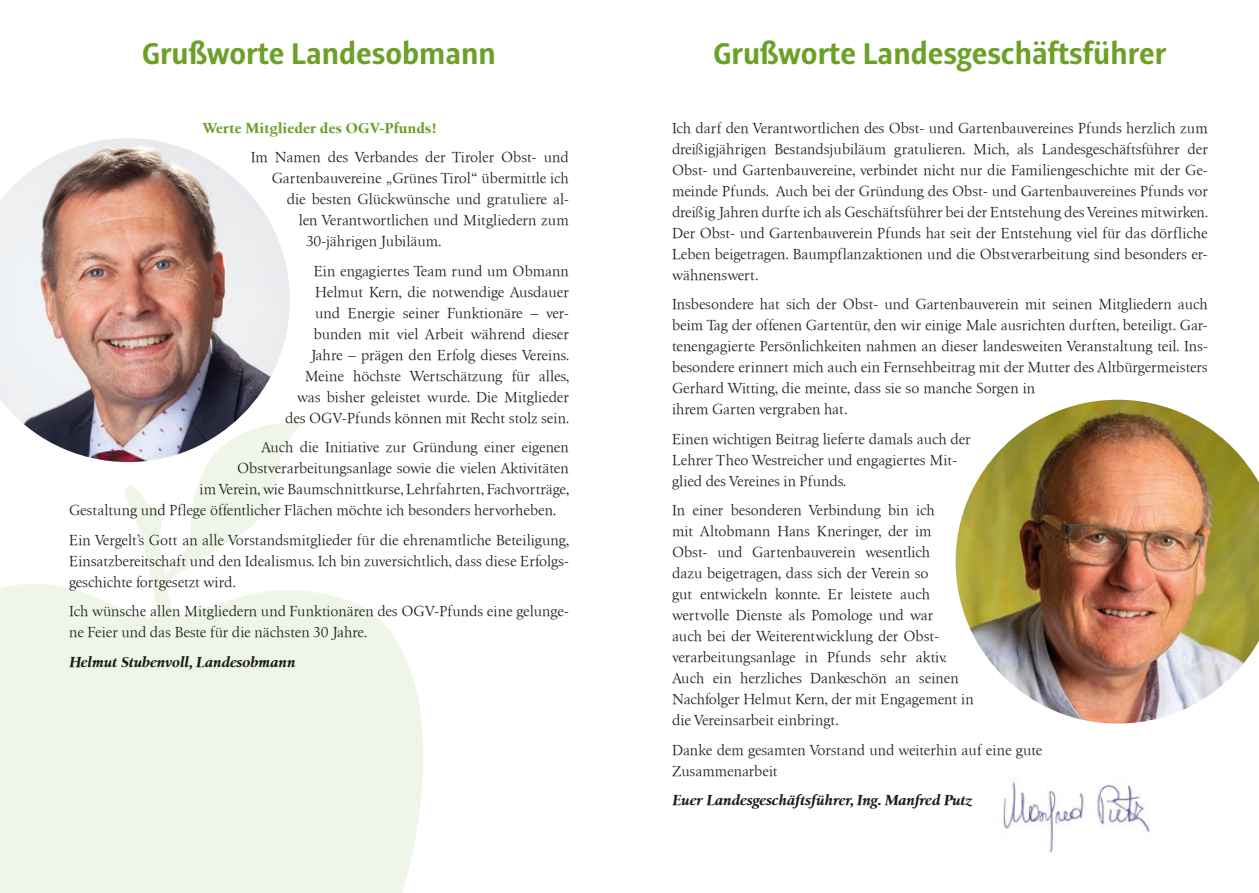
<style>
.page{position:relative;width:1259px;height:893px;background:#fff}
.page>*{position:absolute;margin:0;border:0;box-sizing:border-box;transform-origin:0 0}
.t1{font:700 33px "Alto Con";color:#6ca027}
.t2{font:15px/21px "Birka";color:#1d1d1b}
.t3{font:italic 700 15px "Birka";letter-spacing:-.01em;color:#1d1d1b}
.t4{font:700 15px "Birka";color:#6ca027}
</style>
<div class="page">
<svg style="left:0;top:421px;width:423px;height:472px;fill:#f0f5e9"></svg>
<img style="left:0;top:138px;width:290px;height:324px">
<img style="left:955px;top:400px;width:304px;height:324px">
<img style="left:1003px;top:782px;width:147px;height:71px">
<h1 class="t1" style="left:142px;top:34px;width:355px">Grußworte Landesobmann</h1>
<h1 class="t1" style="left:713px;top:34px;width:454px">Grußworte Landesgeschäftsführer</h1>
<p class="t4" style="left:203px;top:119px;width:236px">Werte Mitglieder des OGV-Pfunds!</p>
<p class="t2" style="left:251px;top:147px;width:319px">Im Namen des Verbandes der Tiroler Obst- und</p>
<p class="t2" style="left:272px;top:168px;width:299px">Gartenbauvereine „Grünes Tirol“ übermittle ich</p>
<p class="t2" style="left:287px;top:189px;width:284px">die besten Glückwünsche und gratuliere al-</p>
<p class="t2" style="left:299px;top:210px;width:271px">len Verantwortlichen und Mitgliedern zum</p>
<p class="t2" style="left:306px;top:231px;width:137px">30-jährigen Jubiläum.</p>
<p class="t2" style="left:285px;top:260px;width:286px;text-align:right">Ein engagiertes Team rund um Obmann Helmut Kern, die notwendige Ausdauer<br>und Energie seiner Funktionäre – ver&shy;bunden mit viel Arbeit während dieser Jahre – prägen den Erfolg dieses Vereins.<br>Meine höchste Wertschätzung für alles, was bisher geleistet wurde. Die Mitglieder des OGV-Pfunds können mit Recht stolz sein.</p>
<p class="t2" style="left:261px;top:437px;width:309px">Auch die Initiative zur Gründung einer eigenen</p>
<p class="t2" style="left:237px;top:458px;width:333px">Obstverarbeitungsanlage sowie die vielen Aktivitäten</p>
<p class="t2" style="left:200px;top:479px;width:371px">im Verein, wie Baumschnittkurse, Lehrfahrten, Fachvorträge,</p>
<p class="t2" style="left:69px;top:500px;width:489px">Gestaltung und Pflege öffentlicher Flächen möchte ich besonders hervorheben.</p>
<p class="t2" style="left:69px;top:529px;width:502px;text-align:justify">Ein Vergelt’s Gott an alle Vorstandsmitglieder für die ehrenamtliche Beteiligung, Einsatzbereitschaft und den Idealismus. Ich bin zuversichtlich, dass diese Erfolgs&shy;geschichte fortgesetzt wird.</p>
<p class="t2" style="left:69px;top:601px;width:501px">Ich wünsche allen Mitgliedern und Funktionären des OGV-Pfunds eine gelunge&shy;ne Feier und das Beste für die nächsten 30 Jahre.</p>
<p class="t3" style="left:69px;top:653px;width:228px">Helmut Stubenvoll, Landesobmann</p>
<p class="t2" style="left:672px;top:117px;width:538px;text-align:justify">Ich darf den Verantwortlichen des Obst- und Gartenbauvereines Pfunds herzlich zum dreißigjährigen Bestandsjubiläum gratulieren. Mich, als Landesgeschäftsführer der Obst- und Gartenbauvereine, verbindet nicht nur die Familiengeschichte mit der Ge&shy;meinde Pfunds. Auch bei der Gründung des Obst- und Gartenbauvereines Pfunds vor dreißig Jahren durfte ich als Geschäftsführer bei der Entstehung des Vereines mitwirken.<br>Der Obst- und Gartenbauverein Pfunds hat seit der Entstehung viel für das dörfliche Leben beigetragen. Baumpflanzaktionen und die Obstverarbeitung sind besonders er&shy;wähnenswert.</p>
<p class="t2" style="left:672px;top:294px;width:537px">Insbesondere hat sich der Obst- und Gartenbauverein mit seinen Mitgliedern auch beim Tag der offenen Gartentür, den wir einige Male ausrichten durften, beteiligt. Gar&shy;tenengagierte Persönlichkeiten nahmen an dieser landesweiten Veranstaltung teil. Ins&shy;besondere erinnert mich auch ein Fernsehbeitrag mit der Mutter des Altbürgermeisters Gerhard Witting, die meinte, dass sie so manche Sorgen in<br>ihrem Garten vergraben hat.</p>
<p class="t2" style="left:672px;top:428px;width:300px">Einen wichtigen Beitrag lieferte damals auch der<br>Lehrer Theo Westreicher und engagiertes Mit&shy;glied des Vereines in Pfunds.</p>
<p class="t2" style="left:672px;top:500px;width:303px">In einer besonderen Verbindung bin ich<br>mit Altobmann Hans Kneringer, der im<br>Obst- und Gartenbauverein wesentlich<br>dazu beigetragen, dass sich der Verein so<br>gut entwickeln konnte. Er leistete auch wertvolle Dienste als Pomologe und war<br>auch bei der Weiterentwicklung der Obst&shy;verarbeitungsanlage in Pfunds sehr aktiv.<br>Auch ein herzliches Dankeschön an seinen Nachfolger Helmut Kern, der mit Engagement in die Vereinsarbeit einbringt.</p>
<p class="t2" style="left:672px;top:739px;width:372px">Danke dem gesamten Vorstand und weiterhin auf eine gute<br>Zusammenarbeit</p>
<p class="t3" style="left:672px;top:792px;width:302px">Euer Landesgeschäftsführer, Ing. Manfred Putz</p>
</div>
